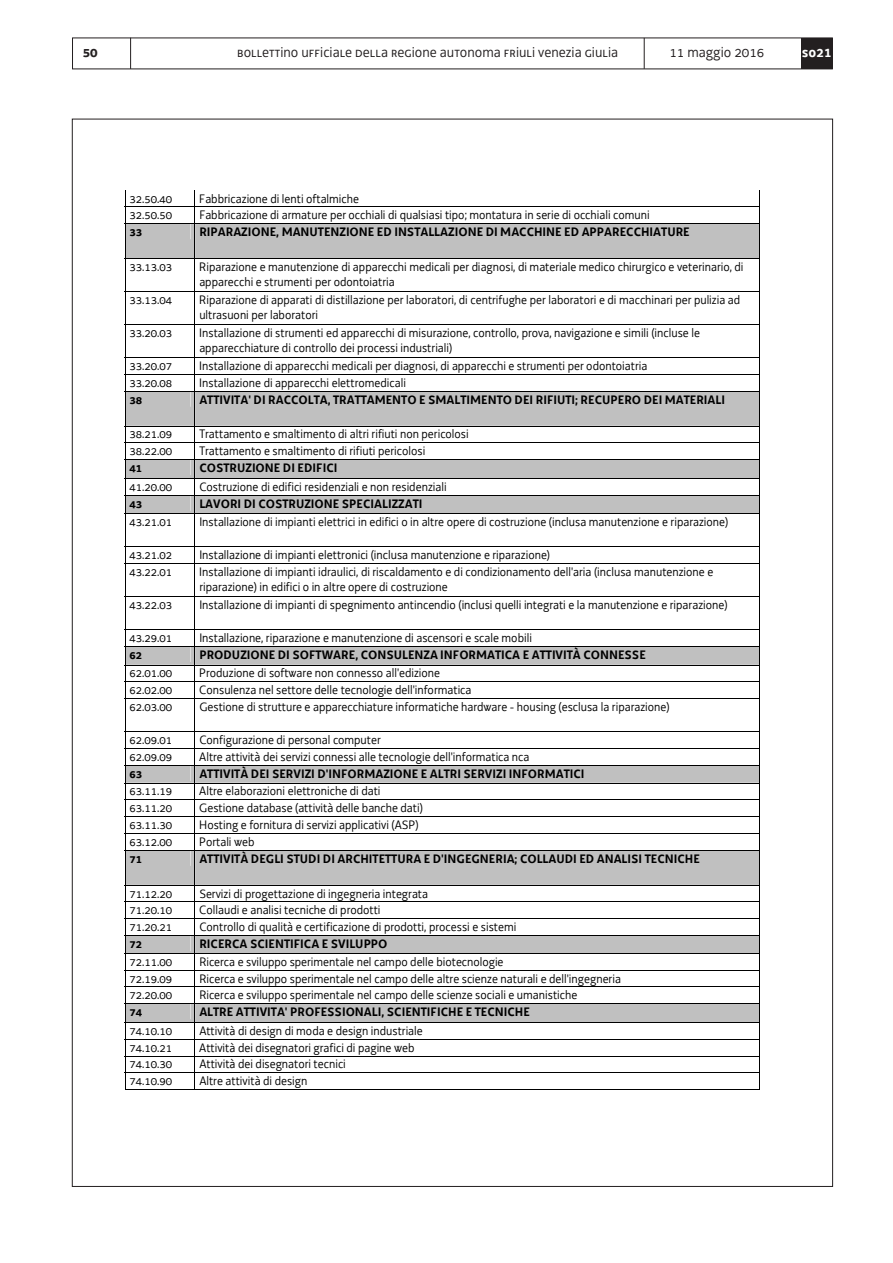
<style>
.page{position:relative;width:893px;height:1263px;background:#fff}
.page>*{position:absolute;margin:0;border:0;box-sizing:border-box;transform-origin:0 0}
.t1{font:15px "Decima UNI";color:#231f20}
.t2{font:15px "Decima WE";color:#231f20}
.t3{font:700 15px "Decima WE";color:#fff}
.t4{font:700 15px "Decima WE";color:#231f20}
.t5{font:12.75px/15.1px "Decima WE";color:#000}
.t6{font:700 12.75px "Decima WE";color:#000}
</style>
<div class="page">
<hr style="left:130px;top:38px;width:1px;height:31px;background:#231f20">
<hr style="left:644px;top:38px;width:1px;height:31px;background:#231f20">
<div style="left:801px;top:38px;width:31px;height:31px;background:#231f20"></div>
<svg style="left:125px;top:191px;width:635px;height:67px"></svg>
<div style="left:199px;top:224px;width:556px;height:15px;background:#c0c0c0"></div>
<hr style="left:125px;top:223px;width:635px;height:1px;background:#000">
<hr style="left:125px;top:224px;width:1px;height:34px;background:#000">
<hr style="left:195px;top:224px;width:1px;height:34px;background:#000">
<hr style="left:759px;top:224px;width:1px;height:34px;background:#000">
<hr style="left:125px;top:258px;width:635px;height:1px;background:#000">
<hr style="left:125px;top:259px;width:1px;height:32px;background:#000">
<hr style="left:195px;top:259px;width:1px;height:32px;background:#000">
<hr style="left:759px;top:259px;width:1px;height:32px;background:#000">
<hr style="left:125px;top:291px;width:635px;height:1px;background:#000">
<hr style="left:125px;top:292px;width:1px;height:32px;background:#000">
<hr style="left:195px;top:292px;width:1px;height:32px;background:#000">
<hr style="left:759px;top:292px;width:1px;height:32px;background:#000">
<hr style="left:125px;top:324px;width:635px;height:1px;background:#000">
<hr style="left:125px;top:325px;width:1px;height:32px;background:#000">
<hr style="left:195px;top:325px;width:1px;height:32px;background:#000">
<hr style="left:759px;top:325px;width:1px;height:32px;background:#000">
<hr style="left:125px;top:357px;width:635px;height:1px;background:#000">
<svg style="left:125px;top:358px;width:635px;height:205px"></svg>
<hr style="left:125px;top:563px;width:635px;height:1px;background:#000">
<hr style="left:125px;top:564px;width:1px;height:32px;background:#000">
<hr style="left:195px;top:564px;width:1px;height:32px;background:#000">
<hr style="left:759px;top:564px;width:1px;height:32px;background:#000">
<hr style="left:125px;top:596px;width:635px;height:1px;background:#000">
<svg style="left:125px;top:597px;width:635px;height:493px"></svg>
<p class="t4" style="left:83px;top:43px;width:17px">50</p>
<p class="t1" style="left:237px;top:43px;width:382px">bollettino ufficiale della regione autonoma friuli venezia giulia</p>
<p class="t2" style="left:669px;top:43px;width:96px">11 maggio 2016</p>
<p class="t3" style="left:802px;top:43px;width:31px">so21</p>
<p class="t5" style="left:129px;top:191px;width:44px">32.50.40</p>
<p class="t5" style="left:199px;top:191px;width:161px">Fabbricazione di lenti oftalmiche</p>
<p class="t5" style="left:129px;top:208px;width:44px">32.50.50</p>
<p class="t5" style="left:199px;top:208px;width:452px">Fabbricazione di armature per occhiali di qualsiasi tipo; montatura in serie di occhiali comuni</p>
<p class="t6" style="left:129px;top:224px;width:14px">33</p>
<p class="t6" style="left:199px;top:224px;width:492px">RIPARAZIONE, MANUTENZIONE ED INSTALLAZIONE DI MACCHINE ED APPARECCHIATURE</p>
<p class="t5" style="left:129px;top:259px;width:44px">33.13.03</p>
<p class="t5" style="left:199px;top:259px;width:546px">Riparazione e manutenzione di apparecchi medicali per diagnosi, di materiale medico chirurgico e veterinario, di apparecchi e strumenti per odontoiatria</p>
<p class="t5" style="left:129px;top:292px;width:44px">33.13.04</p>
<p class="t5" style="left:199px;top:292px;width:542px">Riparazione di apparati di distillazione per laboratori, di centrifughe per laboratori e di macchinari per pulizia ad ultrasuoni per laboratori</p>
<p class="t5" style="left:129px;top:325px;width:44px">33.20.03</p>
<p class="t5" style="left:199px;top:325px;width:502px">Installazione di strumenti ed apparecchi di misurazione, controllo, prova, navigazione e simili (incluse le apparecchiature di controllo dei processi industriali)</p>
<p class="t5" style="left:129px;top:358px;width:44px">33.20.07</p>
<p class="t5" style="left:199px;top:358px;width:450px">Installazione di apparecchi medicali per diagnosi, di apparecchi e strumenti per odontoiatria</p>
<p class="t5" style="left:129px;top:375px;width:44px">33.20.08</p>
<p class="t5" style="left:199px;top:375px;width:208px">Installazione di apparecchi elettromedicali</p>
<p class="t6" style="left:129px;top:391px;width:14px">38</p>
<p class="t6" style="left:199px;top:391px;width:527px">ATTIVITA' DI RACCOLTA, TRATTAMENTO E SMALTIMENTO DEI RIFIUTI; RECUPERO DEI MATERIALI</p>
<p class="t5" style="left:129px;top:427px;width:44px">38.21.09</p>
<p class="t5" style="left:199px;top:427px;width:271px">Trattamento e smaltimento di altri rifiuti non pericolosi</p>
<p class="t5" style="left:129px;top:443px;width:44px">38.22.00</p>
<p class="t5" style="left:199px;top:443px;width:227px">Trattamento e smaltimento di rifiuti pericolosi</p>
<p class="t6" style="left:129px;top:460px;width:14px">41</p>
<p class="t6" style="left:199px;top:460px;width:140px">COSTRUZIONE DI EDIFICI</p>
<p class="t5" style="left:129px;top:479px;width:44px">41.20.00</p>
<p class="t5" style="left:199px;top:479px;width:249px">Costruzione di edifici residenziali e non residenziali</p>
<p class="t6" style="left:129px;top:495px;width:14px">43</p>
<p class="t6" style="left:199px;top:495px;width:225px">LAVORI DI COSTRUZIONE SPECIALIZZATI</p>
<p class="t5" style="left:129px;top:515px;width:44px">43.21.01</p>
<p class="t5" style="left:199px;top:515px;width:530px">Installazione di impianti elettrici in edifici o in altre opere di costruzione (inclusa manutenzione e riparazione)</p>
<p class="t5" style="left:129px;top:547px;width:44px">43.21.02</p>
<p class="t5" style="left:199px;top:547px;width:352px">Installazione di impianti elettronici (inclusa manutenzione e riparazione)</p>
<p class="t5" style="left:129px;top:564px;width:44px">43.22.01</p>
<p class="t5" style="left:199px;top:564px;width:515px">Installazione di impianti idraulici, di riscaldamento e di condizionamento dell'aria (inclusa manutenzione e riparazione) in edifici o in altre opere di costruzione</p>
<p class="t5" style="left:129px;top:597px;width:44px">43.22.03</p>
<p class="t5" style="left:199px;top:597px;width:530px">Installazione di impianti di spegnimento antincendio (inclusi quelli integrati e la manutenzione e riparazione)</p>
<p class="t5" style="left:129px;top:630px;width:44px">43.29.01</p>
<p class="t5" style="left:199px;top:630px;width:334px">Installazione, riparazione e manutenzione di ascensori e scale mobili</p>
<p class="t6" style="left:129px;top:647px;width:14px">62</p>
<p class="t6" style="left:199px;top:647px;width:448px">PRODUZIONE DI SOFTWARE, CONSULENZA INFORMATICA E ATTIVITÀ CONNESSE</p>
<p class="t5" style="left:129px;top:666px;width:44px">62.01.00</p>
<p class="t5" style="left:199px;top:666px;width:242px">Produzione di software non connesso all'edizione</p>
<p class="t5" style="left:129px;top:683px;width:44px">62.02.00</p>
<p class="t5" style="left:199px;top:683px;width:274px">Consulenza nel settore delle tecnologie dell'informatica</p>
<p class="t5" style="left:129px;top:699px;width:44px">62.03.00</p>
<p class="t5" style="left:199px;top:699px;width:472px">Gestione di strutture e apparecchiature informatiche hardware - housing (esclusa la riparazione)</p>
<p class="t5" style="left:129px;top:732px;width:44px">62.09.01</p>
<p class="t5" style="left:199px;top:732px;width:183px">Configurazione di personal computer</p>
<p class="t5" style="left:129px;top:749px;width:44px">62.09.09</p>
<p class="t5" style="left:199px;top:749px;width:332px">Altre attività dei servizi connessi alle tecnologie dell'informatica nca</p>
<p class="t6" style="left:129px;top:766px;width:14px">63</p>
<p class="t6" style="left:199px;top:766px;width:387px">ATTIVITÀ DEI SERVIZI D'INFORMAZIONE E ALTRI SERVIZI INFORMATICI</p>
<p class="t5" style="left:129px;top:784px;width:44px">63.11.19</p>
<p class="t5" style="left:199px;top:784px;width:183px">Altre elaborazioni elettroniche di dati</p>
<p class="t5" style="left:129px;top:800px;width:44px">63.11.20</p>
<p class="t5" style="left:199px;top:800px;width:225px">Gestione database (attività delle banche dati)</p>
<p class="t5" style="left:129px;top:817px;width:44px">63.11.30</p>
<p class="t5" style="left:199px;top:817px;width:221px">Hosting e fornitura di servizi applicativi (ASP)</p>
<p class="t5" style="left:129px;top:834px;width:44px">63.12.00</p>
<p class="t5" style="left:199px;top:834px;width:57px">Portali web</p>
<p class="t6" style="left:129px;top:850px;width:14px">71</p>
<p class="t6" style="left:199px;top:850px;width:502px">ATTIVITÀ DEGLI STUDI DI ARCHITETTURA E D'INGEGNERIA; COLLAUDI ED ANALISI TECNICHE</p>
<p class="t5" style="left:129px;top:886px;width:44px">71.12.20</p>
<p class="t5" style="left:199px;top:886px;width:230px">Servizi di progettazione di ingegneria integrata</p>
<p class="t5" style="left:129px;top:903px;width:44px">71.20.10</p>
<p class="t5" style="left:199px;top:903px;width:183px">Collaudi e analisi tecniche di prodotti</p>
<p class="t5" style="left:129px;top:919px;width:44px">71.20.21</p>
<p class="t5" style="left:199px;top:919px;width:319px">Controllo di qualità e certificazione di prodotti, processi e sistemi</p>
<p class="t6" style="left:129px;top:936px;width:14px">72</p>
<p class="t6" style="left:199px;top:936px;width:190px">RICERCA SCIENTIFICA E SVILUPPO</p>
<p class="t5" style="left:129px;top:954px;width:44px">72.11.00</p>
<p class="t5" style="left:199px;top:954px;width:306px">Ricerca e sviluppo sperimentale nel campo delle biotecnologie</p>
<p class="t5" style="left:129px;top:971px;width:44px">72.19.09</p>
<p class="t5" style="left:199px;top:971px;width:423px">Ricerca e sviluppo sperimentale nel campo delle altre scienze naturali e dell'ingegneria</p>
<p class="t5" style="left:129px;top:987px;width:44px">72.20.00</p>
<p class="t5" style="left:199px;top:987px;width:380px">Ricerca e sviluppo sperimentale nel campo delle scienze sociali e umanistiche</p>
<p class="t6" style="left:129px;top:1004px;width:14px">74</p>
<p class="t6" style="left:199px;top:1004px;width:332px">ALTRE ATTIVITA' PROFESSIONALI, SCIENTIFICHE E TECNICHE</p>
<p class="t5" style="left:129px;top:1023px;width:44px">74.10.10</p>
<p class="t5" style="left:199px;top:1023px;width:225px">Attività di design di moda e design industriale</p>
<p class="t5" style="left:129px;top:1040px;width:44px">74.10.21</p>
<p class="t5" style="left:199px;top:1040px;width:217px">Attività dei disegnatori grafici di pagine web</p>
<p class="t5" style="left:129px;top:1057px;width:44px">74.10.30</p>
<p class="t5" style="left:199px;top:1057px;width:148px">Attività dei disegnatori tecnici</p>
<p class="t5" style="left:129px;top:1073px;width:44px">74.10.90</p>
<p class="t5" style="left:199px;top:1073px;width:110px">Altre attività di design</p>
</div>
